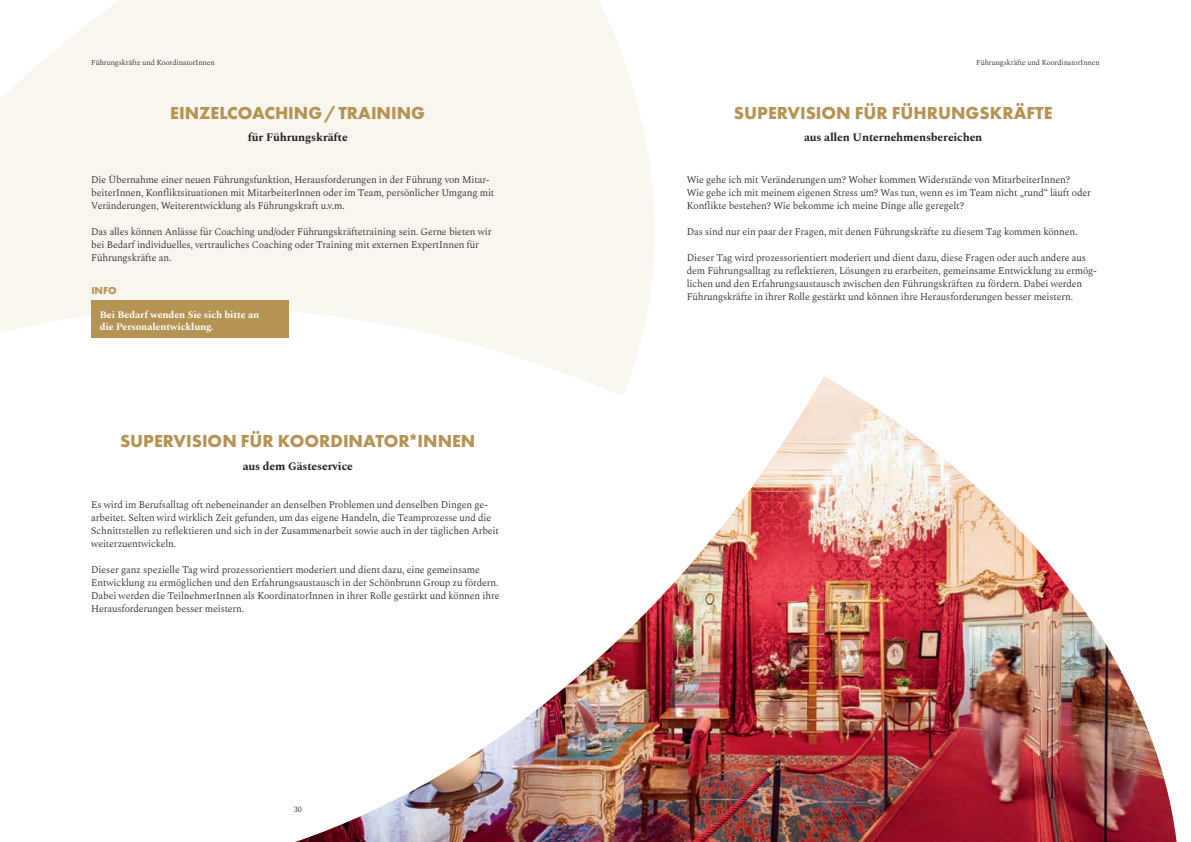
<style>
.page{position:relative;width:1191px;height:842px;background:#fff}
.page>*{position:absolute;margin:0;border:0;box-sizing:border-box;transform-origin:0 0}
.t1{font:700 18px "Futura PT";color:#b49353}
.t2{font:700 11.5px "Spectral";letter-spacing:-.01em;color:#231f20}
.t3{font:700 10.5px "Futura PT";color:#b49353}
.t4{font:300 10px/13px "Spectral";letter-spacing:-.015em;color:#231f20}
.t5{font:700 10px/12px "Spectral";letter-spacing:-.01em;color:#fff}
.t6{font:300 8px "Spectral";color:#231f20}
.t7{font:300 7.5px "Spectral";letter-spacing:-.01em;color:#231f20}
</style>
<div class="page">
<svg style="left:0;top:0;width:655px;height:376px;fill:#f9f6f0"></svg>
<div style="left:91px;top:301px;width:198px;height:37px;background:#b49353"></div>
<img style="left:295px;top:376px;width:881px;height:466px">
<p class="t7" style="left:91px;top:58px;width:125px">Führungskräfte und KoordinatorInnen</p>
<p class="t7" style="left:976px;top:58px;width:125px">Führungskräfte und KoordinatorInnen</p>
<h1 class="t1" style="left:170px;top:101px;width:256px">EINZELCOACHING/TRAINING</h1>
<p class="t2" style="left:248px;top:129px;width:102px">für Führungskräfte</p>
<p class="t4" style="left:91px;top:172px;width:404px">Die Übernahme einer neuen Führungsfunktion, Herausforderungen in der Führung von Mitar&shy;beiterInnen, Konfliktsituationen mit MitarbeiterInnen oder im Team, persönlicher Umgang mit<br>Veränderungen, Weiterentwicklung als Führungskraft u.v.m.</p>
<p class="t4" style="left:91px;top:224px;width:402px">Das alles können Anlässe für Coaching und/oder Führungskräftetraining sein. Gerne bieten wir bei Bedarf individuelles, vertrauliches Coaching oder Training mit externen ExpertInnen für<br>Führungskräfte an.</p>
<h1 class="t1" style="left:734px;top:101px;width:320px">SUPERVISION FÜR FÜHRUNGSKRÄFTE</h1>
<p class="t2" style="left:804px;top:129px;width:180px">aus allen Unternehmensbereichen</p>
<p class="t4" style="left:687px;top:172px;width:406px">Wie gehe ich mit Veränderungen um? Woher kommen Widerstände von MitarbeiterInnen?<br>Wie gehe ich mit meinem eigenen Stress um? Was tun, wenn es im Team nicht „rund“ läuft oder<br>Konflikte bestehen? Wie bekomme ich meine Dinge alle geregelt?</p>
<p class="t4" style="left:687px;top:224px;width:392px">Das sind nur ein paar der Fragen, mit denen Führungskräfte zu diesem Tag kommen können.</p>
<p class="t4" style="left:687px;top:250px;width:411px">Dieser Tag wird prozessorientiert moderiert und dient dazu, diese Fragen oder auch andere aus dem Führungsalltag zu reflektieren, Lösungen zu erarbeiten, gemeinsame Entwicklung zu ermög&shy;lichen und den Erfahrungsaustausch zwischen den Führungskräften zu fördern. Dabei werden Führungskräfte in ihrer Rolle gestärkt und können ihre Herausforderungen besser meistern.</p>
<p class="t3" style="left:91px;top:284px;width:27px">INFO</p>
<p class="t5" style="left:100px;top:307px;width:161px">Bei Bedarf wenden Sie sich bitte an die Personalentwicklung.</p>
<h1 class="t1" style="left:120px;top:430px;width:357px">SUPERVISION FÜR KOORDINATOR*INNEN</h1>
<p class="t2" style="left:243px;top:457px;width:111px">aus dem Gästeservice</p>
<p class="t4" style="left:91px;top:497px;width:409px">Es wird im Berufsalltag oft nebeneinander an denselben Problemen und denselben Dingen ge&shy;arbeitet. Selten wird wirklich Zeit gefunden, um das eigene Handeln, die Teamprozesse und die Schnittstellen zu reflektieren und sich in der Zusammenarbeit sowie auch in der täglichen Arbeit weiterzuentwickeln.</p>
<p class="t4" style="left:91px;top:562px;width:410px">Dieser ganz spezielle Tag wird prozessorientiert moderiert und dient dazu, eine gemeinsame Entwicklung zu ermöglichen und den Erfahrungsaustausch in der Schönbrunn Group zu fördern.<br>Dabei werden die TeilnehmerInnen als KoordinatorInnen in ihrer Rolle gestärkt und können ihre Herausforderungen besser meistern.</p>
<p class="t6" style="left:294px;top:803px;width:9px">30</p>
</div>
